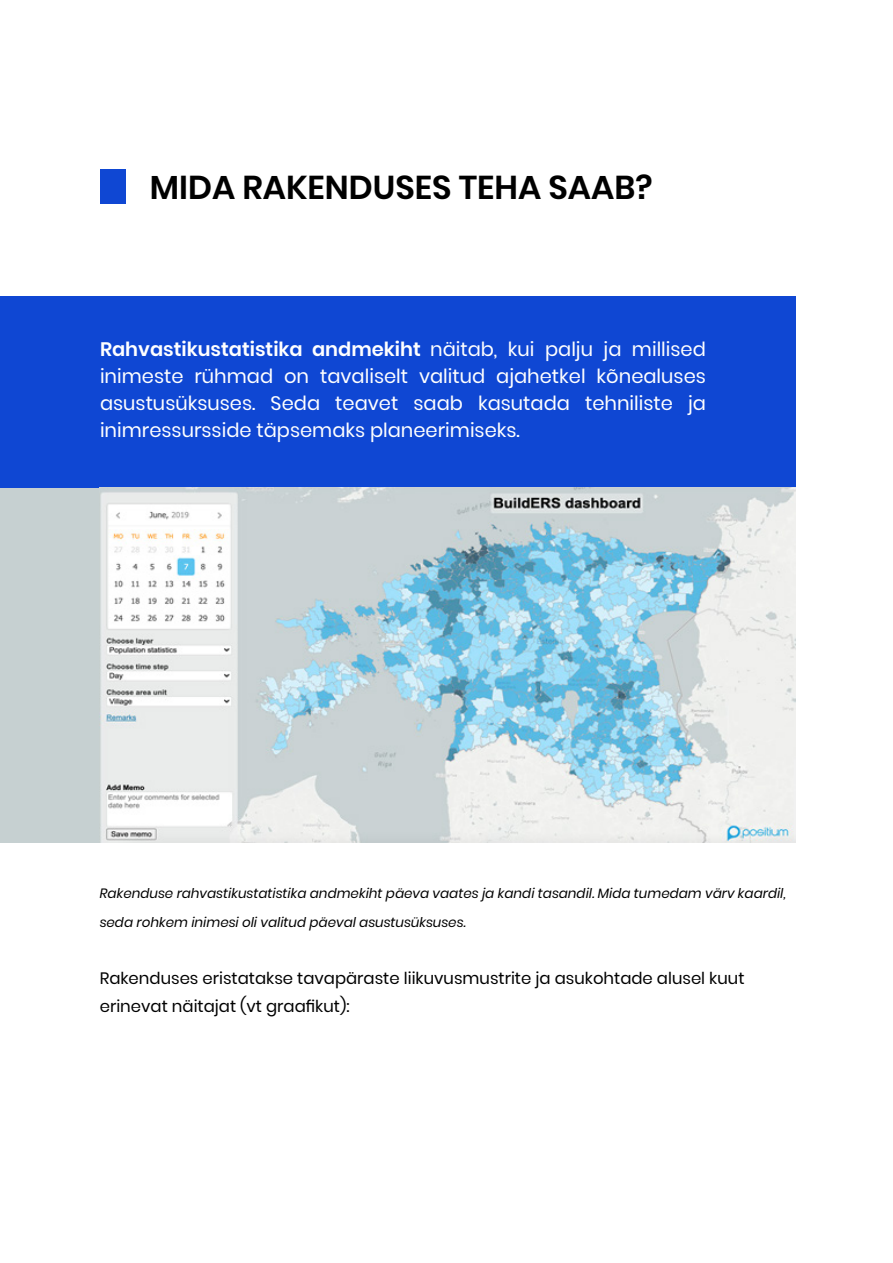
<style>
.page{position:relative;width:893px;height:1263px;background:#fff}
.page>*{position:absolute;margin:0;border:0;box-sizing:border-box;transform-origin:0 0}
.t1{font:600 33px "Poppins";color:#000}
.t2{font:19.5px/27px "Poppins";color:#fff;text-align:justify}
.t3{font:16.5px/28.5px "Poppins";color:#000}
.t4{font:italic 13.5px/28.5px "Poppins";color:#000}
.s1{font-weight:600}
</style>
<div class="page">
<div style="left:0;top:297px;width:796px;height:546px;background:#c6d0d1"></div>
<div style="left:100px;top:169px;width:26px;height:34px;background:#0f47d3"></div>
<div style="left:0;top:297px;width:796px;height:191px;background:#0f47d3"></div>
<img style="left:100px;top:488px;width:696px;height:355px">
<h1 class="t1" style="left:150px;top:168px;width:504px">MIDA RAKENDUSES TEHA SAAB?</h1>
<p class="t2" style="left:100px;top:336px;width:607px"><span class="s1">Rahvastikustatistika andmekiht</span> näitab, kui palju ja millised inimeste rühmad on tavaliselt valitud ajahetkel kõnealuses asustusüksuses. Seda teavet saab kasutada tehniliste ja inimressursside täpsemaks planeerimiseks.</p>
<p class="t4" style="left:100px;top:879px;width:688px">Rakenduse rahvastikustatistika andmekiht päeva vaates ja kandi tasandil. Mida tumedam värv kaardil, seda rohkem inimesi oli valitud päeval asustusüksuses.</p>
<p class="t3" style="left:100px;top:964px;width:646px">Rakenduses eristatakse tavapäraste liikuvusmustrite ja asukohtade alusel kuut erinevat näitajat (vt graafikut):</p>
</div>
